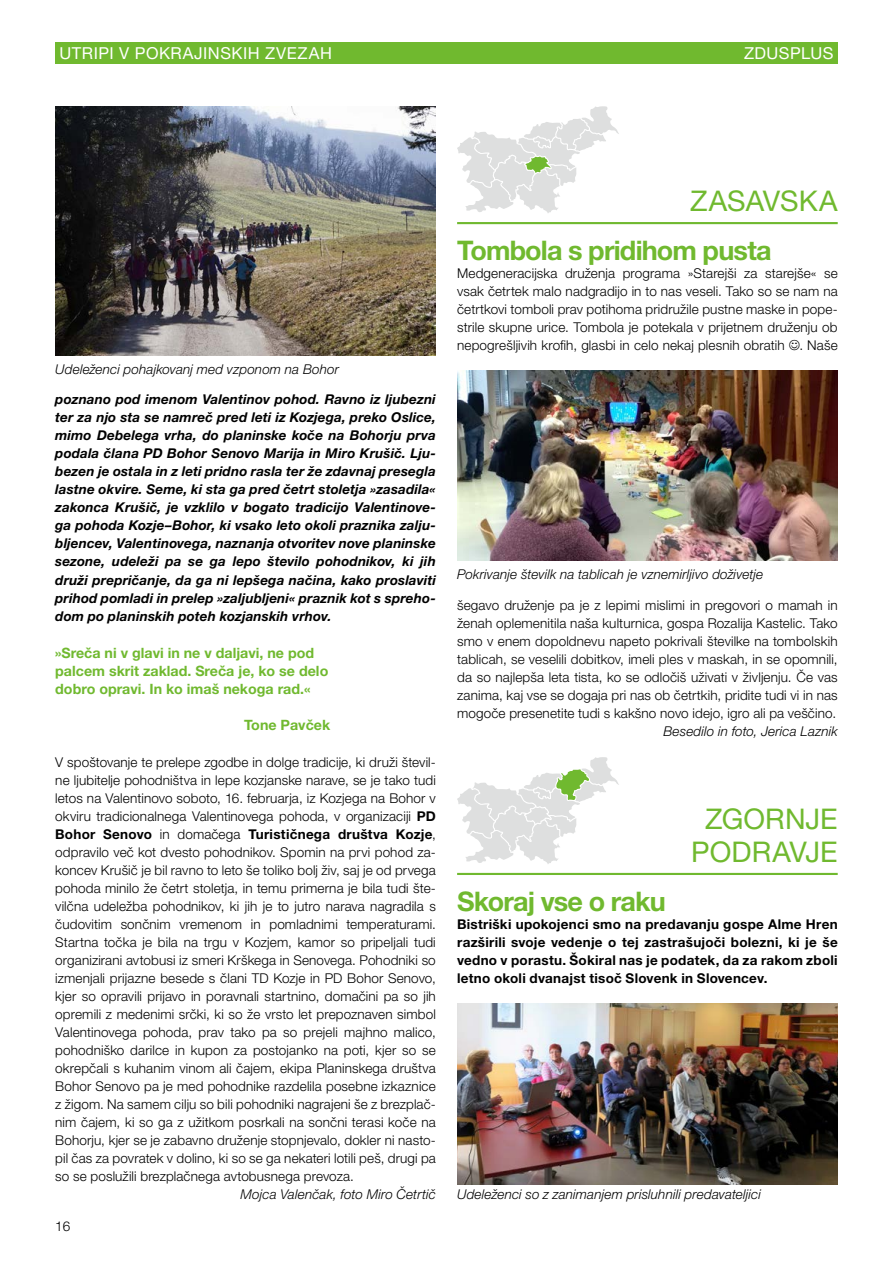
<style>
.page{position:relative;width:893px;height:1263px;background:#fff}
.page>*{position:absolute;margin:0;border:0;box-sizing:border-box;transform-origin:0 0}
.pokrajina{font:28.5px/33px "Helvetica Neue LT Pro";letter-spacing:.005em;color:#70b92f;text-align:center}
.Naslov_mali{font:700 27px "Helvetica Neue LT Pro";letter-spacing:-.03em;color:#70b92f}
.PASICA{font:16.5px "Helvetica Neue LT Pro";letter-spacing:.03em;color:#fff}
.MedNASLOV{font:700 14.25px/18px "Helvetica Neue LT Pro";color:#70b92f}
.BODY{font:300 13.5px/18px "Helvetica Neue LT Pro";letter-spacing:.01em;color:#000;text-align:justify}
.BODY-2{font:italic 700 13.5px/18px "Helvetica Neue LT Pro";letter-spacing:.01em;color:#000;text-align:justify}
.BODY-3{font:700 13.5px/18px "Helvetica Neue LT Pro";letter-spacing:.015em;color:#000;text-align:justify}
.PODPIS{font:italic 300 13.5px "Helvetica Neue LT Pro";letter-spacing:.01em;color:#000}
.Avtor{font:italic 300 13.5px "Helvetica Neue LT Pro";letter-spacing:.01em;color:#000}
.s1{font-weight:700}
</style>
<div class="page">
<div style="left:55px;top:43px;width:783px;height:21px;background:#70b92f"></div>
<svg style="left:457px;top:106px;width:162px;height:107px"></svg>
<hr style="left:457px;top:222px;width:381px;height:2px;background:#70b92f">
<img style="left:55px;top:106px;width:381px;height:249px">
<img style="left:457px;top:371px;width:381px;height:190px">
<svg style="left:457px;top:757px;width:162px;height:107px"></svg>
<hr style="left:457px;top:873px;width:381px;height:2px;background:#70b92f">
<img style="left:457px;top:1004px;width:381px;height:180px">
<p class="PASICA" style="left:60px;top:43px;width:274px">UTRIPI V POKRAJINSKIH ZVEZAH</p>
<p class="PASICA" style="left:744px;top:43px;width:91px">ZDUSPLUS</p>
<p class="PODPIS" style="left:55px;top:361px;width:285px">Udeleženci pohajkovanj med vzponom na Bohor</p>
<p class="BODY-2" style="left:55px;top:390px;width:382px">poznano pod imenom Valentinov pohod. Ravno iz ljubezni ter za njo sta se namreč pred leti iz Kozjega, preko Oslice, mimo Debelega vrha, do planinske koče na Bohorju prva podala člana PD Bohor Senovo Marija in Miro Krušič. Lju&shy;bezen je ostala in z leti pridno rasla ter že zdavnaj presegla lastne okvire. Seme, ki sta ga pred četrt stoletja »zasadila« zakonca Krušič, je vzklilo v bogato tradicijo Valentinove&shy;ga pohoda Kozje–Bohor, ki vsako leto okoli praznika zalju&shy;bljencev, Valentinovega, naznanja otvoritev nove planinske sezone, udeleži pa se ga lepo število pohodnikov, ki jih druži prepričanje, da ga ni lepšega načina, kako proslaviti prihod pomladi in prelep »zaljubljeni« praznik kot s spreho&shy;dom po planinskih poteh kozjanskih vrhov.</p>
<p class="MedNASLOV" style="left:55px;top:644px;width:275px">»Sreča ni v glavi in ne v daljavi, ne pod palcem skrit zaklad. Sreča je, ko se delo dobro opravi. In ko imaš nekoga rad.«</p>
<p class="MedNASLOV" style="left:244px;top:716px;width:88px">Tone Pavček</p>
<p class="BODY" style="left:55px;top:753px;width:382px">V spoštovanje te prelepe zgodbe in dolge tradicije, ki druži števil&shy;ne ljubitelje pohodništva in lepe kozjanske narave, se je tako tudi letos na Valentinovo soboto, 16. februarja, iz Kozjega na Bohor v okviru tradicionalnega Valentinovega pohoda, v organizaciji <span class="s1">PD Bohor Senovo</span> in domačega <span class="s1">Turističnega društva Kozje</span>, odpravilo več kot dvesto pohodnikov. Spomin na prvi pohod za&shy;koncev Krušič je bil ravno to leto še toliko bolj živ, saj je od prvega pohoda minilo že četrt stoletja, in temu primerna je bila tudi šte&shy;vilčna udeležba pohodnikov, ki jih je to jutro narava nagradila s čudovitim sončnim vremenom in pomladnimi temperaturami.<br>Startna točka je bila na trgu v Kozjem, kamor so pripeljali tudi organizirani avtobusi iz smeri Krškega in Senovega. Pohodniki so izmenjali prijazne besede s člani TD Kozje in PD Bohor Senovo, kjer so opravili prijavo in poravnali startnino, domačini pa so jih opremili z medenimi srčki, ki so že vrsto let prepoznaven simbol Valentinovega pohoda, prav tako pa so prejeli majhno malico, pohodniško darilce in kupon za postojanko na poti, kjer so se okrepčali s kuhanim vinom ali čajem, ekipa Planinskega društva Bohor Senovo pa je med pohodnike razdelila posebne izkaznice z žigom. Na samem cilju so bili pohodniki nagrajeni še z brezplač&shy;nim čajem, ki so ga z užitkom posrkali na sončni terasi koče na Bohorju, kjer se je zabavno druženje stopnjevalo, dokler ni nasto&shy;pil čas za povratek v dolino, ki so se ga nekateri lotili peš, drugi pa so se poslužili brezplačnega avtobusnega prevoza.</p>
<p class="Avtor" style="left:241px;top:1186px;width:197px">Mojca Valenčak, foto Miro Četrtič</p>
<p class="BODY" style="left:55px;top:1217px;width:17px">16</p>
<p class="pokrajina" style="left:690px;top:184px;width:149px">ZASAVSKA</p>
<p class="Naslov_mali" style="left:457px;top:233px;width:316px">Tombola s pridihom pusta</p>
<p class="BODY" style="left:457px;top:264px;width:382px">Medgeneracijska druženja programa »Starejši za starejše« se vsak četrtek malo nadgradijo in to nas veseli. Tako so se nam na četrtkovi tomboli prav potihoma pridružile pustne maske in pope&shy;strile skupne urice. Tombola je potekala v prijetnem druženju ob nepogrešljivih krofih, glasbi in celo nekaj plesnih obratih . Naše</p>
<p class="PODPIS" style="left:457px;top:566px;width:308px">Pokrivanje številk na tablicah je vznemirljivo doživetje</p>
<p class="BODY" style="left:457px;top:596px;width:382px">šegavo druženje pa je z lepimi mislimi in pregovori o mamah in ženah oplemenitila naša kulturnica, gospa Rozalija Kastelic. Tako smo v enem dopoldnevu napeto pokrivali številke na tombolskih tablicah, se veselili dobitkov, imeli ples v maskah, in se opomnili, da so najlepša leta tista, ko se odločiš uživati v življenju. Če vas zanima, kaj vse se dogaja pri nas ob četrtkih, pridite tudi vi in nas mogoče presenetite tudi s kakšno novo idejo, igro ali pa veščino.</p>
<p class="Avtor" style="left:663px;top:724px;width:176px">Besedilo in foto, Jerica Laznik</p>
<p class="pokrajina" style="left:691px;top:801px;width:148px">ZGORNJE<br>PODRAVJE</p>
<p class="Naslov_mali" style="left:457px;top:884px;width:210px">Skoraj vse o raku</p>
<p class="BODY-3" style="left:457px;top:914px;width:382px">Bistriški upokojenci smo na predavanju gospe Alme Hren razširili svoje vedenje o tej zastrašujoči bolezni, ki je še vedno v porastu. Šokiral nas je podatek, da za rakom zboli letno okoli dvanajst tisoč Slovenk in Slovencev.</p>
<p class="PODPIS" style="left:457px;top:1186px;width:305px">Udeleženci so z zanimanjem prisluhnili predavateljici</p>
</div>
